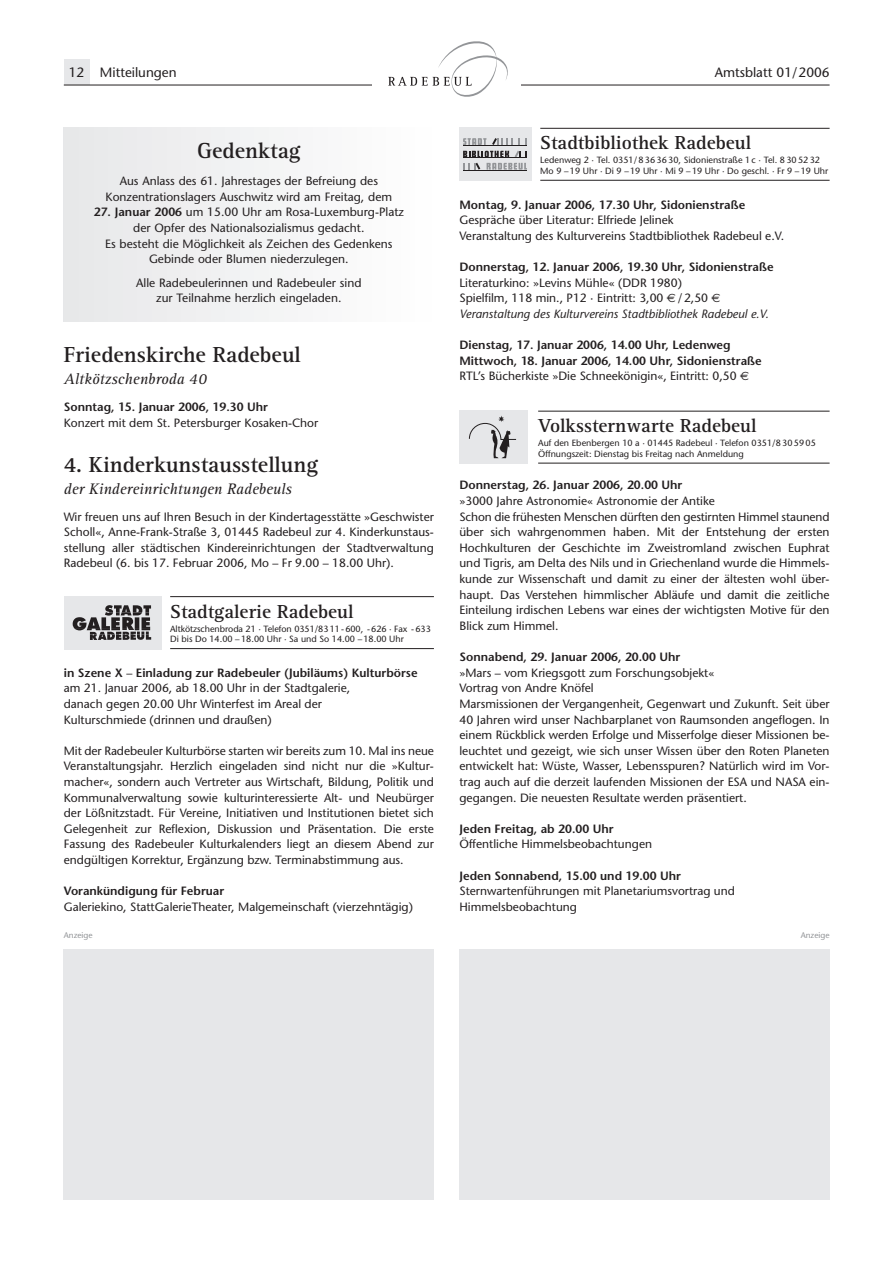
<style>
.page{position:relative;width:893px;height:1262px;background:#fff}
.page>*{position:absolute;margin:0;border:0;box-sizing:border-box;transform-origin:0 0}
.t1{font:700 22.5px "Rotis Serif";color:#231f20}
.t2{font:700 19.5px "Rotis Serif";color:#231f20}
.t3{font:italic 15.75px "Rotis Serif";color:#231f20}
.t4{font:13.5px "Stone Sans";color:#231f20}
.t5{font:12px/15.6px "Stone Sans";color:#231f20}
.t6{font:600 12px/15.6px "Stone Sans";color:#231f20}
.t7{font:9px/10.5px "Stone Sans";color:#231f20}
.t8{font:8.25px "Stone Sans";color:#939598}
.s1{font-weight:600}
.s2{font-family:"Euro Sans"}
.s3{font-style:italic}
.s4{font-weight:400}
.s5{font-family:"Euro Sans";font-weight:400}
</style>
<div class="page">
<div style="left:64px;top:60px;width:25px;height:25px;background:#e6e7e9"></div>
<hr style="left:64px;top:85px;width:765px;height:1px;background:#231f20">
<div style="left:372px;top:36px;width:149px;height:64px;background:#fff"></div>
<svg style="left:388px;top:41px;width:120px;height:56px"></svg>
<div style="left:64px;top:128px;width:370px;height:193px;background:#f2f3f4"></div>
<hr style="left:538px;top:411px;width:291px;height:1px;background:#231f20">
<hr style="left:538px;top:463px;width:291px;height:1px;background:#231f20">
<div style="left:459px;top:410px;width:68px;height:53px;background:#e6e7e9"></div>
<svg style="left:469px;top:415px;width:47px;height:43px"></svg>
<hr style="left:540px;top:128px;width:289px;height:1px;background:#231f20">
<hr style="left:540px;top:180px;width:289px;height:1px;background:#231f20">
<div style="left:459px;top:128px;width:72px;height:53px;background:#e6e7e9"></div>
<svg style="left:463px;top:138px;width:23px;height:7px"></svg>
<svg style="left:486px;top:163px;width:41px;height:7px"></svg>
<svg style="left:525px;top:138px;width:2px;height:7px"></svg>
<svg style="left:492px;top:138px;width:27px;height:7px"></svg>
<hr style="left:463px;top:145px;width:64px;height:1px;background:#231f20">
<svg style="left:463px;top:163px;width:17px;height:7px"></svg>
<hr style="left:463px;top:170px;width:64px;height:1px;background:#231f20">
<svg style="left:463px;top:151px;width:64px;height:6px"></svg>
<hr style="left:463px;top:157px;width:64px;height:1px;background:#231f20">
<hr style="left:170px;top:596px;width:264px;height:1px;background:#231f20">
<hr style="left:170px;top:648px;width:264px;height:1px;background:#231f20">
<div style="left:64px;top:596px;width:98px;height:53px;background:#e6e7e9"></div>
<svg style="left:73px;top:605px;width:78px;height:35px"></svg>
<div style="left:64px;top:948px;width:370px;height:251px;background:#e6e7e9"></div>
<div style="left:459px;top:948px;width:370px;height:251px;background:#e6e7e9"></div>
<p class="t4" style="left:69px;top:67px;width:109px">12 Mitteilungen</p>
<p class="t4" style="left:714px;top:67px;width:116px">Amtsblatt 01/2006</p>
<h1 class="t1" style="left:197px;top:143px;width:105px">Gedenktag</h1>
<p class="t5" style="left:106px;top:174px;width:288px;text-align:center">Aus Anlass des 61. Jahrestages der Befreiung des<br>Konzentrationslagers Auschwitz wird am Freitag, dem</p>
<p class="t5" style="left:94px;top:206px;width:311px;text-align:center"><span class="s1">27. Januar 2006</span> um 15.00 Uhr am Rosa-Luxemburg-Platz der Opfer des Nationalsozialismus gedacht.<br>Es besteht die Möglichkeit als Zeichen des Gedenkens Gebinde oder Blumen niederzulegen.</p>
<p class="t5" style="left:136px;top:276px;width:227px;text-align:center">Alle Radebeulerinnen und Radebeuler sind zur Teilnahme herzlich eingeladen.</p>
<h1 class="t1" style="left:64px;top:347px;width:238px">Friedenskirche Radebeul</h1>
<h3 class="t3" style="left:64px;top:373px;width:144px">Altkötzschenbroda 40</h3>
<p class="t6" style="left:64px;top:401px;width:206px">Sonntag, 15. Januar 2006, 19.30 Uhr</p>
<p class="t5" style="left:64px;top:416px;width:256px">Konzert mit dem St. Petersburger Kosaken-Chor</p>
<h1 class="t1" style="left:64px;top:457px;width:256px">4. Kinderkunstausstellung</h1>
<h3 class="t3" style="left:64px;top:483px;width:230px">der Kindereinrichtungen Radebeuls</h3>
<p class="t5" style="left:64px;top:510px;width:371px;text-align:justify">Wir freuen uns auf Ihren Besuch in der Kindertagesstätte »Geschwister Scholl«, Anne-Frank-Straße 3, 01445 Radebeul zur 4. Kinderkunstaus&shy;stellung aller städtischen Kindereinrichtungen der Stadtverwaltung Radebeul (6. bis 17. Februar 2006, Mo – Fr 9.00 – 18.00 Uhr).</p>
<h2 class="t2" style="left:170px;top:604px;width:185px">Stadtgalerie Radebeul</h2>
<p class="t7" style="left:170px;top:624px;width:262px">Altkötzschenbroda 21 · Telefon 0351/8311-600, -626 · Fax -633<br>Di bis Do 14.00 – 18.00 Uhr · Sa und So 14.00 – 18.00 Uhr</p>
<p class="t5" style="left:64px;top:666px;width:355px"><span class="s1">in Szene X</span> – <span class="s1">Einladung zur Radebeuler (Jubiläums) Kulturbörse </span>am 21. Januar 2006, ab 18.00 Uhr in der Stadtgalerie,<br>danach gegen 20.00 Uhr Winterfest im Areal der<br>Kulturschmiede (drinnen und draußen)</p>
<p class="t5" style="left:64px;top:744px;width:371px;text-align:justify">Mit der Radebeuler Kulturbörse starten wir bereits zum 10. Mal ins neue Veranstaltungsjahr. Herzlich eingeladen sind nicht nur die »Kultur&shy;macher«, sondern auch Vertreter aus Wirtschaft, Bildung, Politik und Kommunalverwaltung sowie kulturinteressierte Alt- und Neubürger der Lößnitzstadt. Für Vereine, Initiativen und Institutionen bietet sich Gelegenheit zur Reflexion, Diskussion und Präsentation. Die erste Fassung des Radebeuler Kulturkalenders liegt an diesem Abend zur endgültigen Korrektur, Ergänzung bzw. Terminabstimmung aus.</p>
<p class="t6" style="left:64px;top:884px;width:162px">Vorankündigung für Februar</p>
<p class="t5" style="left:64px;top:900px;width:351px">Galeriekino, StattGalerieTheater, Malgemeinschaft (vierzehntägig)</p>
<h2 class="t2" style="left:540px;top:136px;width:212px">Stadtbibliothek Radebeul</h2>
<p class="t7" style="left:540px;top:156px;width:289px">Ledenweg 2 · Tel. 0351/ 8 36 36 30, Sidonienstraße 1 c · Tel. 8 30 52 32<br>Mo 9 – 19 Uhr · Di 9 – 19 Uhr · Mi 9 – 19 Uhr · Do geschl. · Fr 9 – 19 Uhr</p>
<p class="t6" style="left:459px;top:198px;width:287px">Montag, 9. Januar 2006, 17.30 Uhr, Sidonienstraße</p>
<p class="t5" style="left:459px;top:213px;width:326px">Gespräche über Literatur: Elfriede Jelinek<br>Veranstaltung des Kulturvereins Stadtbibliothek Radebeul e.V.</p>
<p class="t6" style="left:459px;top:260px;width:315px">Donnerstag, 12. Januar 2006, 19.30 Uhr, Sidonienstraße</p>
<p class="t5" style="left:459px;top:276px;width:311px">Literaturkino: »Levins Mühle« (DDR 1980)<br>Spielfilm, 118 min., P12 · Eintritt: 3,00 <span class="s2">€</span>/ 2,50 <span class="s2">€<br></span><span class="s3">Veranstaltung des Kulturvereins Stadtbibliothek Radebeul e.V.</span></p>
<p class="t6" style="left:459px;top:338px;width:304px">Dienstag, 17. Januar 2006, 14.00 Uhr, Ledenweg<br>Mittwoch, 18. Januar 2006, 14.00 Uhr, Sidonienstraße<br><span class="s4">RTL’s Bücherkiste »Die Schneekönigin«, Eintritt: 0,50</span> <span class="s5">€</span></p>
<h2 class="t2" style="left:538px;top:419px;width:220px">Volkssternwarte Radebeul</h2>
<p class="t7" style="left:538px;top:439px;width:279px">Auf den Ebenbergen 10 a · 01445 Radebeul · Telefon 0351/8 30 59 05<br>Öffnungszeit: Dienstag bis Freitag nach Anmeldung</p>
<p class="t6" style="left:459px;top:479px;width:224px">Donnerstag, 26. Januar 2006, 20.00 Uhr</p>
<p class="t5" style="left:459px;top:494px;width:371px">»3000 Jahre Astronomie« Astronomie der Antike<br>Schon die frühesten Menschen dürften den gestirnten Himmel staunend über sich wahrgenommen haben. Mit der Entstehung der ersten Hochkulturen der Geschichte im Zweistromland zwischen Euphrat und Tigris, am Delta des Nils und in Griechenland wurde die Himmels&shy;kunde zur Wissenschaft und damit zu einer der ältesten wohl über&shy;haupt. Das Verstehen himmlischer Abläufe und damit die zeitliche Einteilung irdischen Lebens war eines der wichtigsten Motive für den Blick zum Himmel.</p>
<p class="t6" style="left:459px;top:650px;width:222px">Sonnabend, 29. Januar 2006, 20.00 Uhr</p>
<p class="t5" style="left:459px;top:666px;width:371px">»Mars – vom Kriegsgott zum Forschungsobjekt«<br>Vortrag von Andre Knöfel<br>Marsmissionen der Vergangenheit, Gegenwart und Zukunft. Seit über 40 Jahren wird unser Nachbarplanet von Raumsonden angeflogen. In einem Rückblick werden Erfolge und Misserfolge dieser Missionen be&shy;leuchtet und gezeigt, wie sich unser Wissen über den Roten Planeten entwickelt hat: Wüste, Wasser, Lebensspuren? Natürlich wird im Vor&shy;trag auch auf die derzeit laufenden Missionen der ESA und NASA ein&shy;gegangen. Die neuesten Resultate werden präsentiert.</p>
<p class="t6" style="left:459px;top:822px;width:156px">Jeden Freitag, ab 20.00 Uhr</p>
<p class="t5" style="left:459px;top:837px;width:194px">Öffentliche Himmelsbeobachtungen</p>
<p class="t6" style="left:459px;top:869px;width:223px">Jeden Sonnabend, 15.00 und 19.00 Uhr</p>
<p class="t5" style="left:459px;top:884px;width:277px">Sternwartenführungen mit Planetariumsvortrag und<br>Himmelsbeobachtung</p>
<p class="t8" style="left:64px;top:931px;width:30px">Anzeige</p>
<p class="t8" style="left:800px;top:931px;width:30px">Anzeige</p>
</div>
